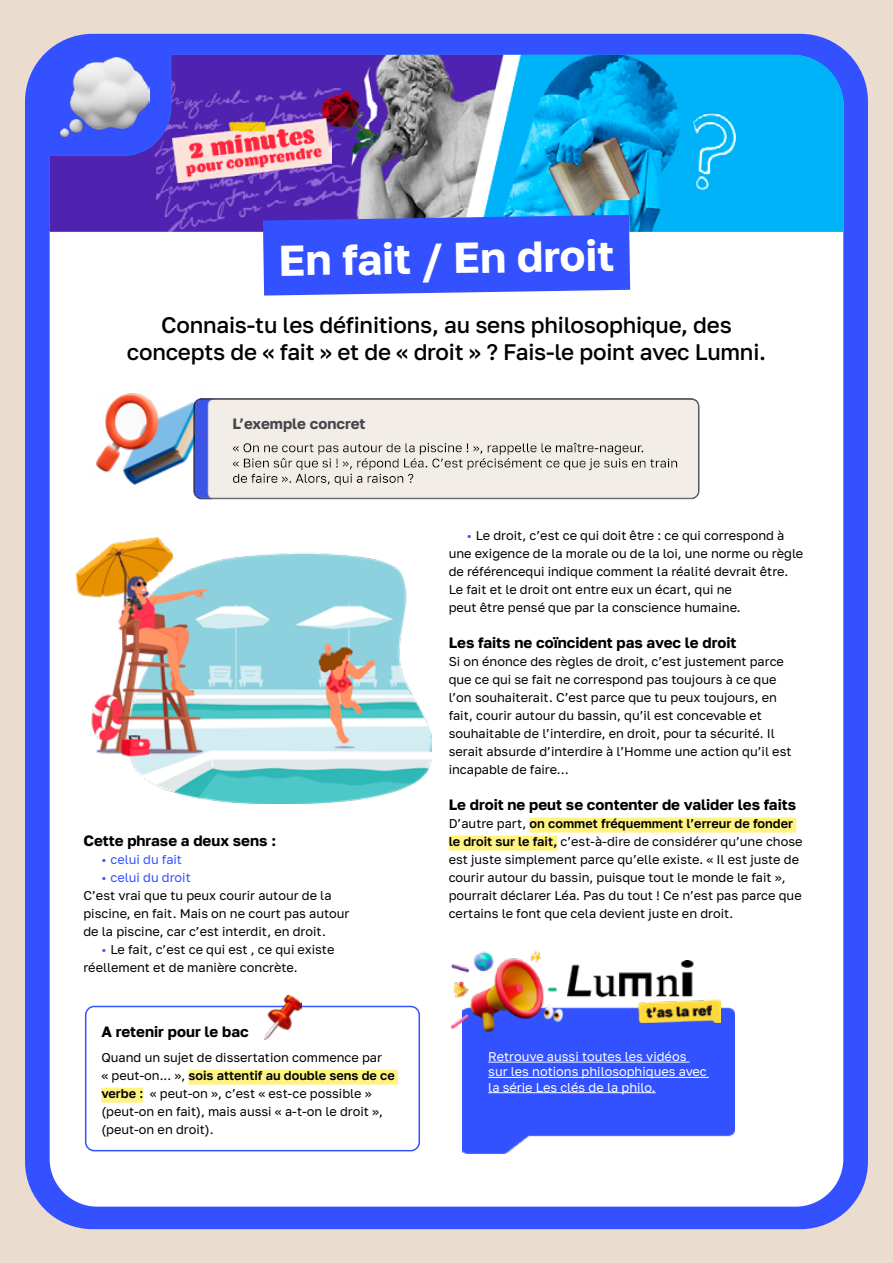
<style>
.page{position:relative;width:893px;height:1263px;background:#eadccf}
.page>*{position:absolute;margin:0;border:0;box-sizing:border-box;transform-origin:0 0}
.t1{font:700 43.05px "Golos Text";color:#fff}
.t2{font:500 22.5px/27px "Golos Text";letter-spacing:-.01em;color:#000;text-align:center}
.t3{font:700 15px "Golos Text";color:#000}
.t4{font:700 15px "Golos Text";color:#46464c}
.t5{font:12.75px/18px "Golos Text";color:#000}
.t6{font:12.75px/15.3px "Golos Text";color:#fff}
.t7{font:12.75px "Golos Text";color:#3451ff}
.s1{color:#3451ff}
.s2{font-weight:600}
</style>
<div class="page">
<div style="left:25px;top:34px;width:843px;height:1195px;background:#3451ff;border-radius:68px"></div>
<div style="left:50px;top:232px;width:793px;height:974px;background:#fff"></div>
<img style="left:50px;top:55px;width:794px;height:177px">
<div style="left:530px;top:818px;width:266px;height:15px;background:#fff482"></div>
<div style="left:449px;top:836px;width:108px;height:15px;background:#fff482"></div>
<img style="left:172px;top:119px;width:159px;height:64px">
<svg style="left:187px;top:176px;width:519px;height:158px"></svg>
<div style="left:86px;top:1006px;width:333px;height:145px;background:#fff;border-radius:9px"></div>
<div style="left:188px;top:1070px;width:210px;height:15px;background:#fff482"></div>
<div style="left:101px;top:1088px;width:42px;height:15px;background:#fff482"></div>
<div style="left:85px;top:1006px;width:335px;height:145px;border:2px solid #3451ff;border-radius:9px"></div>
<img style="left:265px;top:995px;width:37px;height:45px">
<img style="left:462px;top:1007px;width:273px;height:147px">
<hr style="left:488px;top:1062px;width:202px;height:1px;background:#fff">
<hr style="left:488px;top:1077px;width:221px;height:1px;background:#fff">
<hr style="left:488px;top:1092px;width:168px;height:1px;background:#fff">
<img style="left:443px;top:945px;width:125px;height:132px">
<img style="left:568px;top:960px;width:153px;height:62px">
<img style="left:87px;top:391px;width:94px;height:93px">
<div style="left:181px;top:387px;width:532px;height:112px;background:#3451ff;opacity:.94"></div>
<img style="left:77px;top:537px;width:355px;height:267px">
<h1 class="t1" style="left:278px;top:235px;width:338px;rotate:-1deg">En fait / En droit</h1>
<h2 class="t2" style="left:127px;top:312px;width:641px">Connais-tu les définitions, au sens philosophique, des concepts de « fait » et de « droit » ? Fais-le point avec Lumni.</h2>
<p class="t4" style="left:232px;top:415px;width:135px">L’exemple concret</p>
<p class="t3" style="left:83px;top:832px;width:194px">Cette phrase a deux sens :</p>
<p class="t7" style="left:101px;top:852px;width:82px">• celui du fait</p>
<p class="t7" style="left:101px;top:870px;width:91px">• celui du droit</p>
<p class="t5" style="left:83px;top:886px;width:268px">C’est vrai que tu peux courir autour de la piscine, en fait. Mais on ne court pas autour de la piscine, car c’est interdit, en droit.</p>
<p class="t5" style="left:83px;top:940px;width:252px;text-indent:18px"><span class="s1">•</span> Le fait, c’est ce qui est , ce qui existe réellement et de manière concrète.</p>
<p class="t5" style="left:449px;top:526px;width:356px;text-indent:18px"><span class="s1">•</span> Le droit, c’est ce qui doit être : ce qui correspond à une exigence de la morale ou de la loi, une norme ou règle de référencequi indique comment la réalité devrait être.<br>Le fait et le droit ont entre eux un écart, qui ne<br>peut être pensé que par la conscience humaine.</p>
<p class="t3" style="left:449px;top:634px;width:289px">Les faits ne coïncident pas avec le droit</p>
<p class="t5" style="left:449px;top:652px;width:344px">Si on énonce des règles de droit, c’est justement parce que ce qui se fait ne correspond pas toujours à ce que l’on souhaiterait. C’est parce que tu peux toujours, en fait, courir autour du bassin, qu’il est concevable et souhaitable de l’interdire, en droit, pour ta sécurité. Il serait absurde d’interdire à l’Homme une action qu’il est incapable de faire…</p>
<p class="t3" style="left:449px;top:796px;width:349px">Le droit ne peut se contenter de valider les faits</p>
<p class="t5" style="left:449px;top:814px;width:355px">D’autre part, <span class="s2">on commet fréquemment l’erreur de fonder le droit sur le fait,</span> c’est-à-dire de considérer qu’une chose est juste simplement parce qu’elle existe. « Il est juste de courir autour du bassin, puisque tout le monde le fait », pourrait déclarer Léa. Pas du tout ! Ce n’est pas parce que certains le font que cela devient juste en droit.</p>
<p class="t3" style="left:101px;top:1022px;width:149px">A retenir pour le bac</p>
<p class="t5" style="left:101px;top:1048px;width:295px">Quand un sujet de dissertation commence par<br>« peut-on... », <span class="s2">sois attentif au double sens de ce verbe :</span> « peut-on », c’est « est-ce possible » (peut-on en fait), mais aussi « a-t-on le droit », (peut-on en droit).</p>
<p class="t6" style="left:488px;top:1049px;width:220px">Retrouve aussi toutes les vidéos sur les notions philosophiques avec la série Les clés de la philo.</p>
</div>
